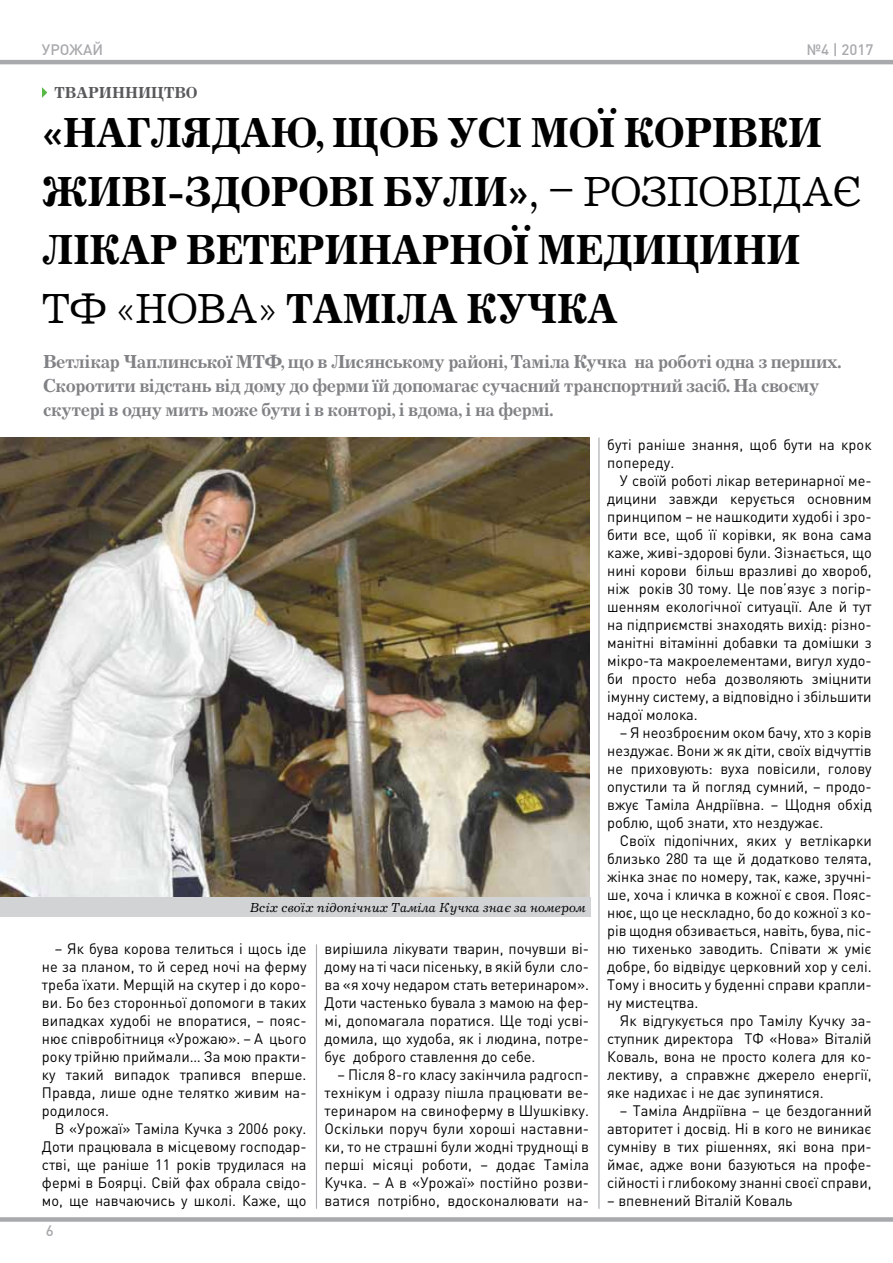
<style>
.page{position:relative;width:893px;height:1263px;background:#fff}
.page>*{position:absolute;margin:0;border:0;box-sizing:border-box;transform-origin:0 0}
.t1{font:700 43.5px/58.5px "Journal C";letter-spacing:-.02em;color:#000;scale:.95 1}
.t2{font:700 19.5px/24px "Journal C";letter-spacing:-.03em;color:#808285;scale:.95 1}
.t3{font:700 16.5px "Journal C";color:#58595b;scale:.95 1}
.t4{font:15px/18px "DIN Pro";color:#000;text-align:justify}
.t5{font:500 15px "DIN Pro";color:#a7a9ac}
.t6{font:italic 13.5px "Journal C";color:#000}
.s1{font-weight:400}
</style>
<div class="page">
<div style="left:0;top:1217px;width:893px;height:5px;background:#a7a9ac"></div>
<hr style="left:0;top:60px;width:893px;height:4px;background:#a7a9ac">
<svg style="left:42px;top:87px;width:5px;height:11px"></svg>
<img style="left:0;top:437px;width:589px;height:460px">
<hr style="left:598px;top:437px;width:1px;height:772px;background:#a7a9ac">
<hr style="left:316px;top:944px;width:1px;height:265px;background:#a7a9ac">
<div style="left:0;top:897px;width:590px;height:20px;background:#d1d3d4"></div>
<p class="t5" style="left:42px;top:39px;width:63px">урожай</p>
<p class="t5" style="left:807px;top:39px;width:68px">№4 | 2017</p>
<p class="t3" style="left:55px;top:83px;width:152px">тваринництво</p>
<h1 class="t1" style="left:42px;top:104px;width:864px">«Наглядаю, щоб усі мої корівки живі-здорові були»<span class="s1">, – розповідає </span>лікар ветеринарної медицини<br><span class="s1">ТФ «Нова»</span> Таміла Кучка</h1>
<p class="t2" style="left:43px;top:350px;width:842px">Ветлікар Чаплинської МТФ, що в Лисянському районі, Таміла Кучка на роботі одна з перших.<br>Скоротити відстань від дому до ферми їй допомагає сучасний транспортний засіб. На своєму скутері в одну мить може бути і в конторі, і вдома, і на фермі.</p>
<p class="t6" style="left:250px;top:900px;width:338px">Всіх своїх підопічних Таміла Кучка знає за номером</p>
<p class="t4" style="left:42px;top:939px;width:266px;text-indent:13px">– Як бува корова телиться і щось іде не за планом, то й серед ночі на ферму треба їхати. Мерщій на скутер і до коро&shy;ви. Бо без сторонньої допомоги в таких випадках худобі не впоратися, – пояс&shy;нює співробітниця «Урожаю». – А цього року трійню приймали… За мою практи&shy;ку такий випадок трапився вперше.<br>Правда, лише одне телятко живим на&shy;родилося.</p>
<p class="t4" style="left:42px;top:1119px;width:266px;text-indent:13px">В «Урожаї» Таміла Кучка з 2006 року.<br>Доти працювала в місцевому господар&shy;стві, ще раніше 11 років трудилася на фермі в Боярці. Свій фах обрала свідо&shy;мо, ще навчаючись у школі. Каже, що</p>
<p class="t5" style="left:46px;top:1220px;width:9px">6</p>
<p class="t4" style="left:325px;top:939px;width:266px">вирішила лікувати тварин, почувши ві&shy;дому на ті часи пісеньку, в якій були сло&shy;ва «я хочу недаром стать ветеринаром».<br>Доти частенько бувала з мамою на фер&shy;мі, допомагала поратися. Ще тоді усві&shy;домила, що худоба, як і людина, потре&shy;бує доброго ставлення до себе.</p>
<p class="t4" style="left:325px;top:1065px;width:266px;text-indent:13px">– Після 8-го класу закінчила радгосп&shy;технікум і одразу пішла працювати ве&shy;теринаром на свиноферму в Шушківку.<br>Оскільки поруч були хороші наставни&shy;ки, то не страшні були жодні труднощі в перші місяці роботи, – додає Таміла Кучка. – А в «Урожаї» постійно розви&shy;ватися потрібно, вдосконалювати на-</p>
<p class="t4" style="left:607px;top:435px;width:266px">буті раніше знання, щоб бути на крок попереду.</p>
<p class="t4" style="left:607px;top:471px;width:266px;text-indent:13px">У своїй роботі лікар ветеринарної ме&shy;дицини завжди керується основним принципом – не нашкодити худобі і зро&shy;бити все, щоб її корівки, як вона сама каже, живі-здорові були. Зізнається, що нині корови більш вразливі до хвороб, ніж років 30 тому. Це пов’язує з погір&shy;шенням екологічної ситуації. Але й тут на підприємстві знаходять вихід: різно&shy;манітні вітамінні добавки та домішки з мікро-та макроелементами, вигул худо&shy;би просто неба дозволяють зміцнити імунну систему, а відповідно і збільшити надої молока.</p>
<p class="t4" style="left:607px;top:723px;width:266px;text-indent:13px">– Я неозброєним оком бачу, хто з корів нездужає. Вони ж як діти, своїх відчуттів не приховують: вуха повісили, голову опустили та й погляд сумний, – продо&shy;вжує Таміла Андріївна. – Щодня обхід роблю, щоб знати, хто нездужає.</p>
<p class="t4" style="left:607px;top:831px;width:266px;text-indent:13px">Своїх підопічних, яких у ветлікарки близько 280 та ще й додатково телята, жінка знає по номеру, так, каже, зручні&shy;ше, хоча і кличка в кожної є своя. Пояс&shy;нює, що це нескладно, бо до кожної з ко&shy;рів щодня обзивається, навіть, бува, піс&shy;ню тихенько заводить. Співати ж уміє добре, бо відвідує церковний хор у селі.<br>Тому і вносить у буденні справи крапли&shy;ну мистецтва.</p>
<p class="t4" style="left:607px;top:1011px;width:266px;text-indent:13px">Як відгукується про Тамілу Кучку за&shy;ступник директора ТФ «Нова» Віталій Коваль, вона не просто колега для ко&shy;лективу, а справжнє джерело енергії, яке надихає і не дає зупинятися.</p>
<p class="t4" style="left:607px;top:1101px;width:266px;text-indent:13px">– Таміла Андріївна – це бездоганний авторитет і досвід. Ні в кого не виникає сумніву в тих рішеннях, які вона при&shy;ймає, адже вони базуються на профе&shy;сійності і глибокому знанні своєї справи,</p>
<p class="t4" style="left:607px;top:1191px;width:187px">– впевнений Віталій Коваль</p>
</div>
